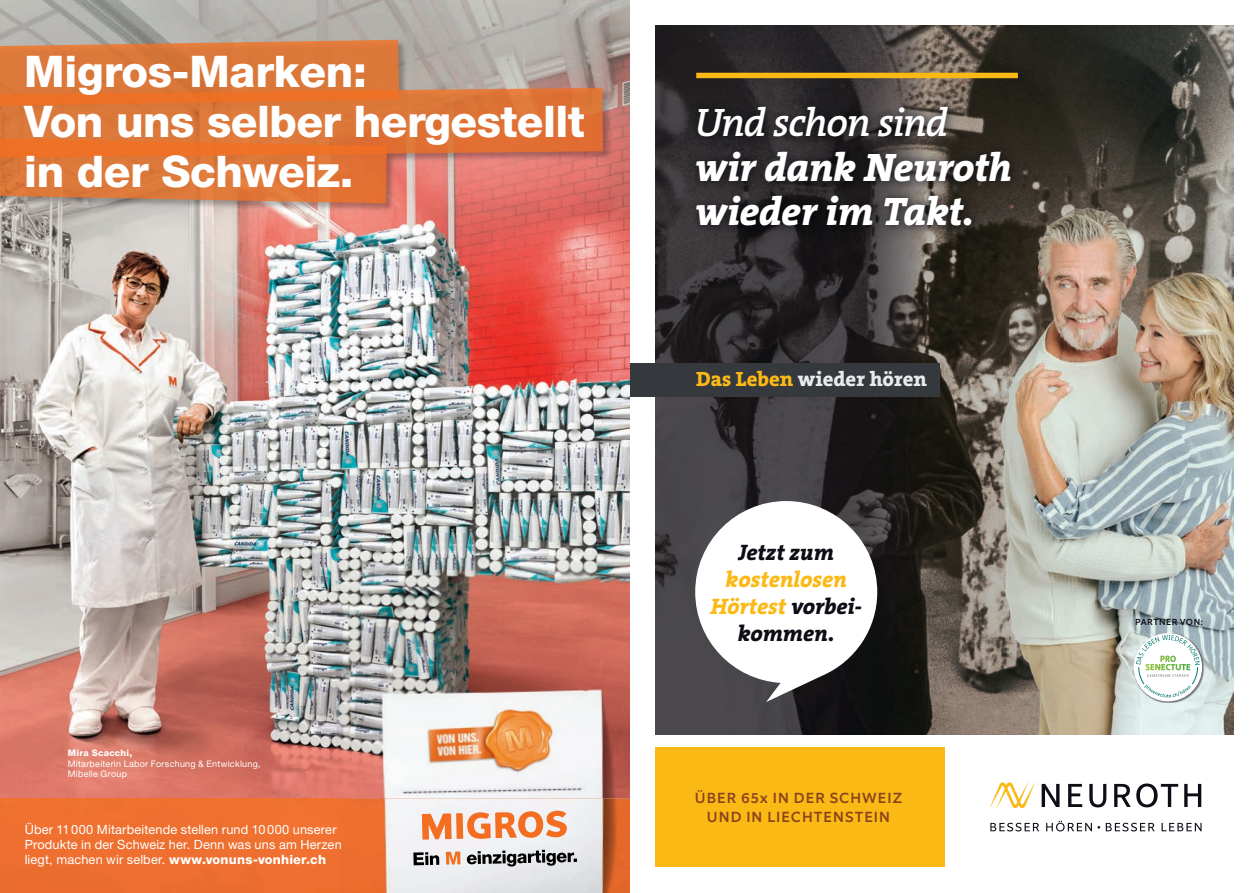
<style>
.page{position:relative;width:1259px;height:893px;background:#fff}
.page>*{position:absolute;margin:0;border:0;box-sizing:border-box;transform-origin:0 0}
.t1{font:800 43.65px/50.1px "Helvetica Neue";letter-spacing:-.01em;color:#fff}
.t2{font:italic 800 40.05px/44.4px "The Serif B W8";letter-spacing:-.01em;color:#fff}
.t3{font:italic 600 40.05px "The Serif B W6";letter-spacing:-.035em;color:#fff}
.t4{font:italic 800 22.5px/27px "The Serif B W8";color:#fbb915;text-align:center}
.t5{font:italic 800 22.5px "The Serif B W8";color:#0e0c14}
.t6{font:800 20.7px "The Serif B W8";color:#e9ebeb}
.t7{font:500 14.85px/18.9px "Equip";letter-spacing:.075em;color:#8a431c;text-align:center}
.t8{font:12.75px/15px "Helvetica Neue";letter-spacing:.015em;color:#fff}
.t9{font:9px/10.5px "Helvetica Neue";letter-spacing:.025em;color:#fff}
.t10{font:800 9px "Helvetica Neue";letter-spacing:.03em;color:#fff}
.t11{font:500 8.85px "Equip";letter-spacing:.06em;color:#0e0c14}
.s1{font-weight:800}
.s2{color:#fbb915}
.s3{color:#0e0c14}
</style>
<div class="page">
<div style="left:655px;top:747px;width:289px;height:120px;background:#fbb915"></div>
<svg style="left:1041px;top:784px;width:18px;height:23px"></svg>
<svg style="left:1068px;top:784px;width:14px;height:23px"></svg>
<svg style="left:1089px;top:784px;width:17px;height:23px"></svg>
<svg style="left:1114px;top:784px;width:16px;height:23px"></svg>
<svg style="left:1136px;top:783px;width:42px;height:24px"></svg>
<svg style="left:1184px;top:784px;width:17px;height:23px"></svg>
<svg style="left:990px;top:782px;width:45px;height:26px"></svg>
<svg style="left:990px;top:823px;width:49px;height:8px"></svg>
<svg style="left:1046px;top:821px;width:108px;height:10px"></svg>
<svg style="left:1161px;top:823px;width:40px;height:8px"></svg>
<img style="left:1008px;top:25px;width:225px;height:710px">
<img style="left:655px;top:25px;width:353px;height:710px">
<div style="left:629px;top:363px;width:310px;height:34px;background:#35383d"></div>
<img style="left:685px;top:96px;width:342px;height:147px">
<img style="left:688px;top:99px;width:330px;height:134px">
<div style="left:696px;top:73px;width:322px;height:5px;background:#fbb915"></div>
<img style="left:1134px;top:633px;width:69px;height:70px">
<svg style="left:1133px;top:633px;width:69px;height:68px"></svg>
<svg style="left:1136px;top:635px;width:64px;height:62px"></svg>
<svg style="left:695px;top:501px;width:182px;height:201px"></svg>
<img style="left:0;top:0;width:629px;height:893px">
<img style="left:333px;top:555px;width:296px;height:244px">
<img style="left:338px;top:799px;width:291px;height:94px">
<img style="left:0;top:40px;width:612px;height:172px">
<img style="left:0;top:158px;width:387px;height:45px">
<img style="left:0;top:88px;width:603px;height:70px">
<img style="left:0;top:139px;width:387px;height:19px">
<img style="left:0;top:40px;width:399px;height:50px">
<img style="left:0;top:90px;width:399px;height:16px">
<svg style="left:413px;top:852px;width:26px;height:13px"></svg>
<svg style="left:446px;top:851px;width:14px;height:14px"></svg>
<svg style="left:467px;top:850px;width:110px;height:16px;background:#8b8c8e"></svg>
<svg style="left:422px;top:811px;width:145px;height:29px"></svg>
<h1 class="t1" style="left:24px;top:47px;width:562px">Migros-Marken:<br>Von uns selber hergestellt in der Schweiz.</h1>
<p class="t10" style="left:68px;top:748px;width:66px">Mira Scacchi,</p>
<p class="t9" style="left:68px;top:758px;width:194px">Mitarbeiterin Labor Forschung &amp; Entwicklung,<br>Mibelle Group</p>
<p class="t8" style="left:25px;top:822px;width:319px">Über 11000 Mitarbeitende stellen rund 10000 unserer<br>Produkte in der Schweiz her. Denn was uns am Herzen liegt, machen wir selber. <span class="s1">www.vonuns-vonhier.ch</span></p>
<h2 class="t3" style="left:695px;top:97px;width:255px">Und schon sind</h2>
<h2 class="t2" style="left:695px;top:145px;width:318px">wir dank Neuroth wieder im Takt.</h2>
<h3 class="t6" style="left:696px;top:365px;width:232px"><span class="s2">Das Leben</span> wieder hören</h3>
<h3 class="t5" style="left:738px;top:538px;width:97px">Jetzt zum</h3>
<h3 class="t4" style="left:710px;top:566px;width:153px">kostenlosen<br>Hörtest <span class="s3">vorbei&shy;kommen.</span></h3>
<p class="t7" style="left:695px;top:788px;width:209px">ÜBER 65x IN DER SCHWEIZ<br>UND IN LIECHTENSTEIN</p>
<p class="t11" style="left:1135px;top:616px;width:69px">PARTNER VON:</p>
</div>
